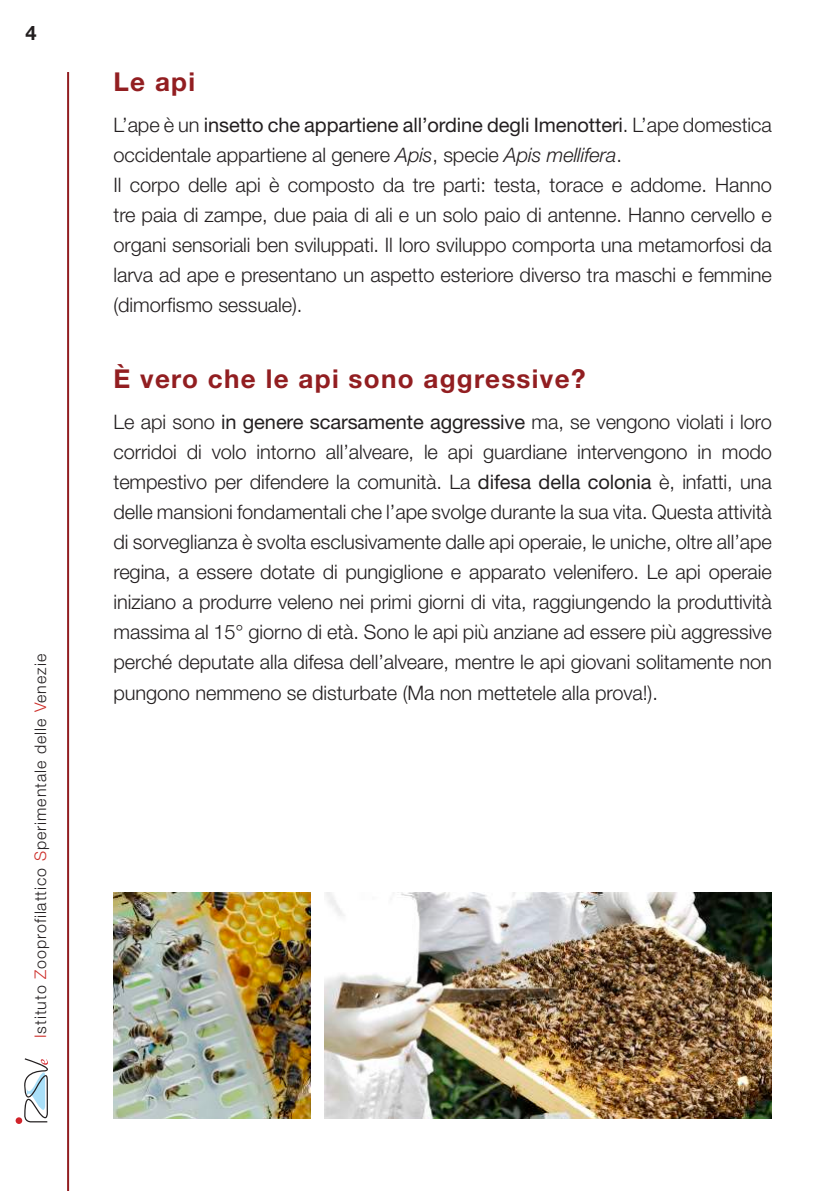
<style>
.page{position:relative;width:840px;height:1191px;background:#fff}
.page>*{position:absolute;margin:0;border:0;box-sizing:border-box;transform-origin:0 0}
.t1{font:700 26px "Helvetica Neue LT Std";letter-spacing:.05em;color:#921e21}
.t2{font:300 20px/30px "Helvetica Neue LT Std";letter-spacing:-.005em;color:#231f20}
.t3{font:700 20px "Helvetica Neue LT Std";color:#231f20}
.t4{font:300 16px "Helvetica Neue LT Std";letter-spacing:.06em;color:#231f20}
.s1{color:#cd2e29}
.s2{font-weight:400}
.s3{font-style:italic}
</style>
<div class="page">
<svg style="left:24px;top:1058px;width:24px;height:64px"></svg>
<div style="left:16px;top:1117px;width:6px;height:7px;background:#d1232a;border-radius:50%"></div>
<hr style="left:67px;top:72px;width:2px;height:1119px;background:#921e21">
<img style="left:325px;top:892px;width:446px;height:227px">
<img style="left:113px;top:892px;width:197px;height:227px">
<p class="t3" style="left:26px;top:20px;width:13px">4</p>
<p class="t4" style="left:31px;top:1038px;width:385px;rotate:-90deg"><span class="s1">I</span>stituto <span class="s1">Z</span>ooprofilattico <span class="s1">S</span>perimentale delle <span class="s1">V</span>enezie</p>
<h1 class="t1" style="left:113px;top:65px;width:83px">Le api</h1>
<p class="t2" style="left:113px;top:109px;width:659px">L’ape è un <span class="s2">insetto che appartiene all’ordine degli Imenotteri</span>. L’ape domestica occidentale appartiene al genere <span class="s3">Apis</span>, specie <span class="s3">Apis mellifera</span>.<br>Il corpo delle api è composto da tre parti: testa, torace e addome. Hanno tre paia di zampe, due paia di ali e un solo paio di antenne. Hanno cervello e organi sensoriali ben sviluppati. Il loro sviluppo comporta una metamorfosi da larva ad ape e presentano un aspetto esteriore diverso tra maschi e femmine (dimorfismo sessuale).</p>
<h1 class="t1" style="left:113px;top:363px;width:473px">È vero che le api sono aggressive?</h1>
<p class="t2" style="left:113px;top:407px;width:659px;text-align:justify">Le api sono <span class="s2">in genere scarsamente aggressive</span> ma, se vengono violati i loro corridoi di volo intorno all’alveare, le api guardiane intervengono in modo tempestivo per difendere la comunità. La <span class="s2">difesa della colonia</span> è, infatti, una delle mansioni fondamentali che l’ape svolge durante la sua vita. Questa attività di sorveglianza è svolta esclusivamente dalle api operaie, le uniche, oltre all’ape regina, a essere dotate di pungiglione e apparato velenifero. Le api operaie iniziano a produrre veleno nei primi giorni di vita, raggiungendo la produttività massima al 15° giorno di età. Sono le api più anziane ad essere più aggressive perché deputate alla difesa dell’alveare, mentre le api giovani solitamente non pungono nemmeno se disturbate (Ma non mettetele alla prova!).</p>
</div>
